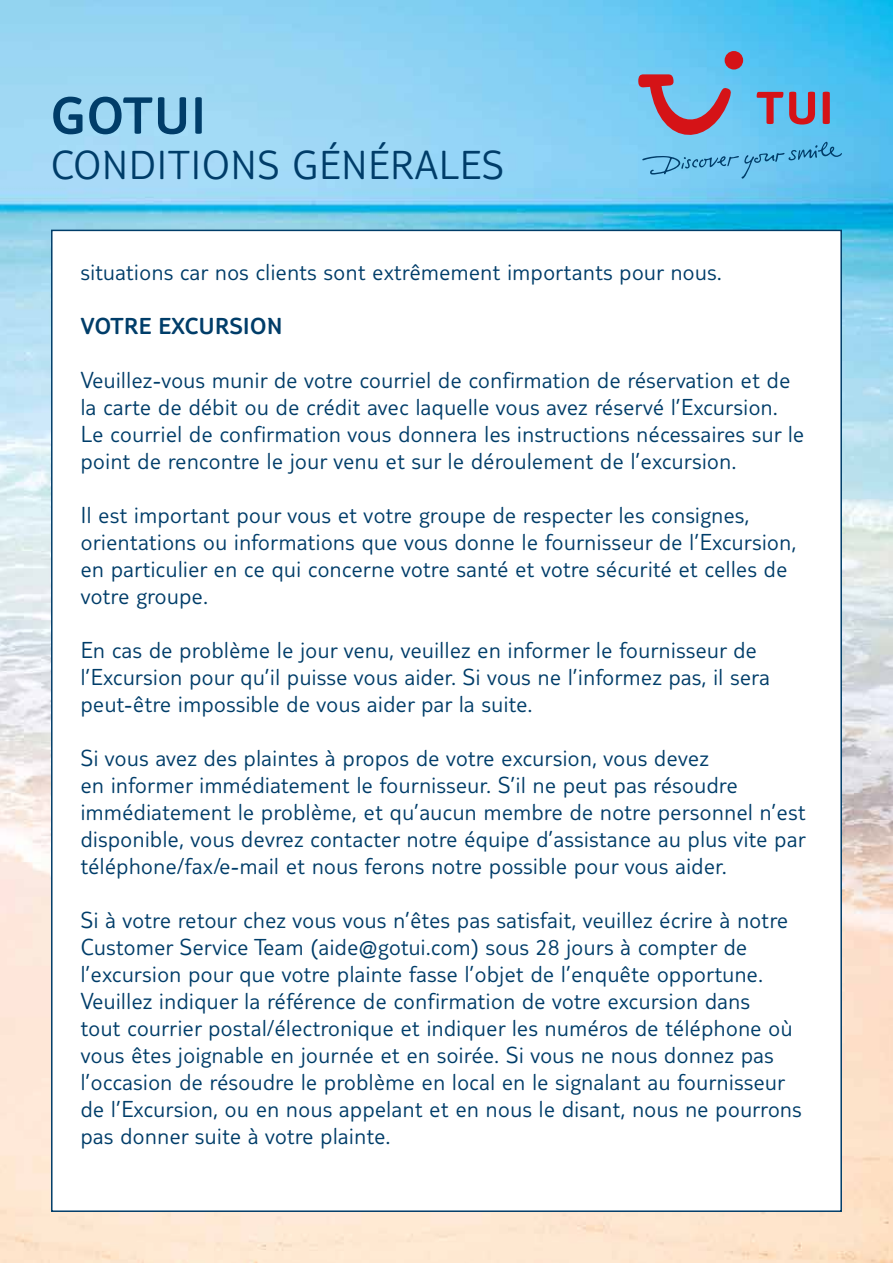
<style>
.page{position:relative;width:893px;height:1263px;background:#fff}
.page>*{position:absolute;margin:0;border:0;box-sizing:border-box;transform-origin:0 0}
.t1{font:300 54px "TUI Type";letter-spacing:.03em;color:#003d69}
.t2{font:300 42px "TUI Type";letter-spacing:.03em;color:#003d69}
.t3{font:300 24px/27px "TUI Type";letter-spacing:.025em;color:#003d69}
.t4{font:300 24px "TUI Type";letter-spacing:.025em;color:#003d69}
</style>
<div class="page">
<img style="left:0;top:0;width:893px;height:1263px">
<div style="left:725px;top:51px;width:18px;height:19px;background:#d51317;border-radius:50%"></div>
<svg style="left:638px;top:74px;width:204px;height:105px"></svg>
<div style="left:51px;top:230px;width:791px;height:982px;background:#fff;border:2px solid #003d69"></div>
<h1 class="t1" style="left:51px;top:85px;width:156px">GOTUI</h1>
<h2 class="t2" style="left:51px;top:141px;width:454px">CONDITIONS GÉNÉRALES</h2>
<p class="t3" style="left:81px;top:258px;width:642px">situations car nos clients sont extrêmement importants pour nous.</p>
<p class="t4" style="left:81px;top:312px;width:203px">VOTRE EXCURSION</p>
<p class="t3" style="left:81px;top:366px;width:725px">Veuillez-vous munir de votre courriel de confirmation de réservation et de la carte de débit ou de crédit avec laquelle vous avez réservé l’Excursion.<br>Le courriel de confirmation vous donnera les instructions nécessaires sur le point de rencontre le jour venu et sur le déroulement de l’excursion.</p>
<p class="t3" style="left:81px;top:501px;width:717px">Il est important pour vous et votre groupe de respecter les consignes, orientations ou informations que vous donne le fournisseur de l’Excursion, en particulier en ce qui concerne votre santé et votre sécurité et celles de votre groupe.</p>
<p class="t3" style="left:81px;top:636px;width:690px">En cas de problème le jour venu, veuillez en informer le fournisseur de l’Excursion pour qu’il puisse vous aider. Si vous ne l’informez pas, il sera peut-être impossible de vous aider par la suite.</p>
<p class="t3" style="left:81px;top:744px;width:726px">Si vous avez des plaintes à propos de votre excursion, vous devez<br>en informer immédiatement le fournisseur. S’il ne peut pas résoudre immédiatement le problème, et qu’aucun membre de notre personnel n’est disponible, vous devrez contacter notre équipe d’assistance au plus vite par téléphone/fax/e-mail et nous ferons notre possible pour vous aider.</p>
<p class="t3" style="left:81px;top:906px;width:722px">Si à votre retour chez vous vous n’êtes pas satisfait, veuillez écrire à notre Customer Service Team (aide@gotui.com) sous 28 jours à compter de l’excursion pour que votre plainte fasse l’objet de l’enquête opportune.<br>Veuillez indiquer la référence de confirmation de votre excursion dans<br>tout courrier postal/électronique et indiquer les numéros de téléphone où vous êtes joignable en journée et en soirée. Si vous ne nous donnez pas l’occasion de résoudre le problème en local en le signalant au fournisseur de l’Excursion, ou en nous appelant et en nous le disant, nous ne pourrons pas donner suite à votre plainte.</p>
</div>
